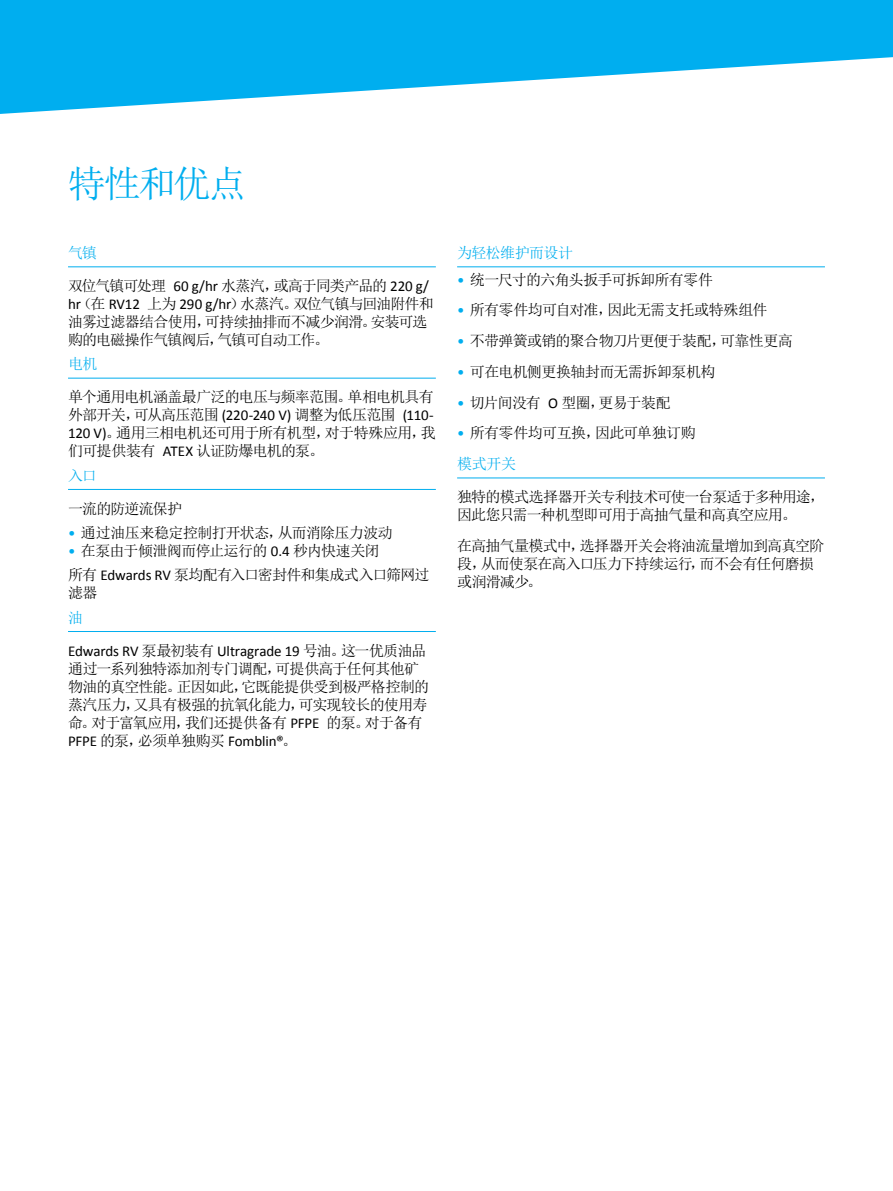
<style>
.page{position:relative;width:893px;height:1191px;background:#fff}
.page>*{position:absolute;margin:0;border:0;box-sizing:border-box;transform-origin:0 0}
.t1{font:37.5px "Sim Sun";letter-spacing:-.065em;color:#00aeef}
.t2{font:15px/18px "Sim Sun";letter-spacing:-.05em;color:#000}
.t3{font:15px "Calibri";letter-spacing:-.01em;color:#000}
.t4{font:15px/32.8px "Sim Sun";letter-spacing:-.07em;color:#000}
.t5{font:15px "Sim Sun";letter-spacing:-.035em;color:#00aeef}
.s1{color:#00aeef}
.s2{font-family:"Calibri"}
.s3{font-family:"Calibri";color:#00aeef}
.s4{font-family:"Sim Sun"}
</style>
<div class="page">
<svg style="left:0;top:0;width:893px;height:114px;fill:#00aeef"></svg>
<hr style="left:68px;top:266px;width:368px;height:1px;background:#00aeef">
<hr style="left:68px;top:378px;width:368px;height:1px;background:#00aeef">
<hr style="left:68px;top:489px;width:368px;height:1px;background:#00aeef">
<hr style="left:68px;top:631px;width:368px;height:1px;background:#00aeef">
<hr style="left:457px;top:266px;width:368px;height:1px;background:#00aeef">
<hr style="left:457px;top:478px;width:368px;height:1px;background:#00aeef">
<h1 class="t1" style="left:68px;top:165px;width:179px">特性和优点</h1>
<p class="t4" style="left:68px;top:236px;width:362px"><span class="s1">气镇<br></span>双位气镇可处理 <span class="s2">60 g/hr</span> 水蒸汽，或高于同类产品的 <span class="s2">220 g/</span></p>
<p class="t2" style="left:68px;top:295px;width:367px"><span class="s2">hr</span>（在 <span class="s2">RV12</span> 上为 <span class="s2">290 g/hr</span>）水蒸汽。双位气镇与回油附件和油雾过滤器结合使用，可持续抽排而不减少润滑。安装可选购的电磁操作气镇阀后，气镇可自动工作。</p>
<p class="t5" style="left:68px;top:356px;width:31px">电机</p>
<p class="t2" style="left:68px;top:388px;width:369px">单个通用电机涵盖最广泛的电压与频率范围。单相电机具有外部开关，可从高压范围 <span class="s2">(220-240 V)</span> 调整为低压范围 <span class="s2">(110-<br>120 V)</span>。通用三相电机还可用于所有机型，对于特殊应用，我们可提供装有 <span class="s2">ATEX</span> 认证防爆电机的泵。</p>
<p class="t5" style="left:68px;top:468px;width:30px">入口</p>
<p class="t2" style="left:68px;top:499px;width:116px">一流的防逆流保护</p>
<p class="t2" style="left:68px;top:523px;width:326px"><span class="s3">•</span> 通过油压来稳定控制打开状态，从而消除压力波动</p>
<p class="t2" style="left:68px;top:538px;width:363px;line-height:24.3px"><span class="s3">•</span> 在泵由于倾泄阀而停止运行的 <span class="s2">0.4</span> 秒内快速关闭<br>所有 <span class="s2">Edwards RV</span> 泵均配有入口密封件和集成式入口筛网过</p>
<p class="t2" style="left:68px;top:584px;width:31px">滤器</p>
<p class="t5" style="left:68px;top:610px;width:16px">油</p>
<p class="t3" style="left:68px;top:641px;width:360px">Edwards RV <span class="s4">泵最初装有</span> Ultragrade 19 <span class="s4">号油。这一优质油品</span></p>
<p class="t2" style="left:68px;top:659px;width:363px">通过一系列独特添加剂专门调配，可提供高于任何其他矿物油的真空性能。正因如此，它既能提供受到极严格控制的蒸汽压力，又具有极强的抗氧化能力，可实现较长的使用寿命。对于富氧应用，我们还提供备有 <span class="s2">PFPE</span> 的泵。对于备有</p>
<p class="t3" style="left:68px;top:731px;width:231px">PFPE <span class="s4">的泵，必须单独购买</span> Fomblin®<span class="s4">。</span></p>
<p class="t5" style="left:457px;top:245px;width:118px">为轻松维护而设计</p>
<p class="t2" style="left:457px;top:270px;width:257px"><span class="s3">•</span> 统一尺寸的六角头扳手可拆卸所有零件</p>
<p class="t2" style="left:457px;top:301px;width:312px"><span class="s3">•</span> 所有零件均可自对准，因此无需支托或特殊组件</p>
<p class="t2" style="left:457px;top:332px;width:337px"><span class="s3">•</span> 不带弹簧或销的聚合物刀片更便于装配，可靠性更高</p>
<p class="t2" style="left:457px;top:362px;width:260px"><span class="s3">•</span> 可在电机侧更换轴封而无需拆卸泵机构</p>
<p class="t2" style="left:457px;top:393px;width:215px"><span class="s3">•</span> 切片间没有 <span class="s2">O</span> 型圈，更易于装配</p>
<p class="t2" style="left:457px;top:418px;width:240px;line-height:30.8px"><span class="s3">•</span> 所有零件均可互换，因此可单独订购<span class="s1">模式开关</span></p>
<p class="t2" style="left:457px;top:488px;width:369px">独特的模式选择器开关专利技术可使一台泵适于多种用途，因此您只需一种机型即可用于高抽气量和高真空应用。</p>
<p class="t2" style="left:457px;top:536px;width:369px">在高抽气量模式中，选择器开关会将油流量增加到高真空阶段，从而使泵在高入口压力下持续运行，而不会有任何磨损或润滑减少。</p>
</div>
